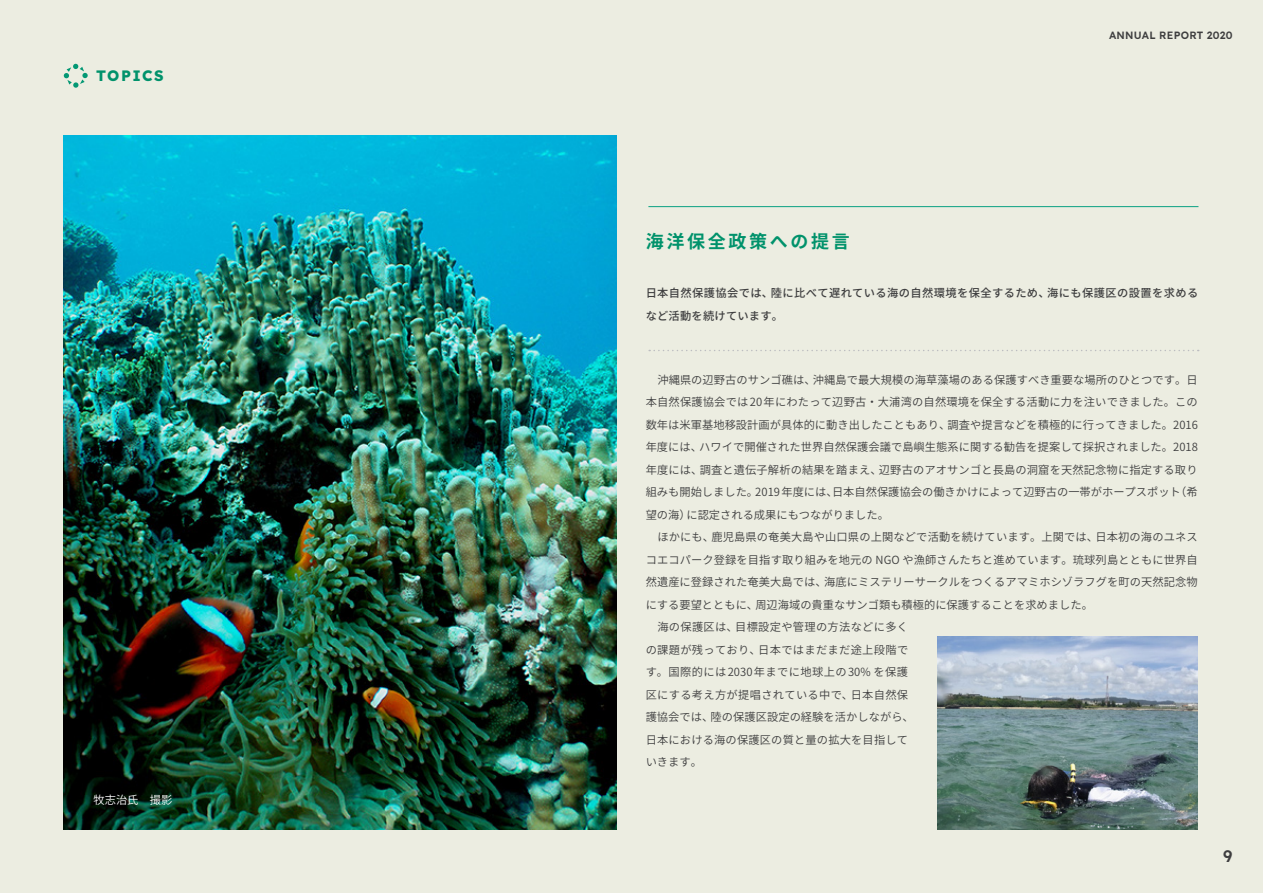
<style>
.page{position:relative;width:1263px;height:893px;background:#ecede1}
.page>*{position:absolute;margin:0;border:0;box-sizing:border-box;transform-origin:0 0}
.sub_title{font:700 18px "Noto Sans CJ Kjp";letter-spacing:.15em;color:#00926b}
.body_copy_small_intr{font:600 16.5px "Lexend";color:#3e3e3f}
.ENG_caption{font:700 15px "Lexend";letter-spacing:.1em;color:#00926b}
.body_copy_small{font:600 11.25px/22.5px "Noto Sans CJ Kjp";letter-spacing:.005em;color:#3e3e3f;text-align:justify}
.body_copy_small-2{font:600 11.25px/22.5px "Noto Sans CJ Kjp";letter-spacing:.025em;color:#3e3e3f}
.body_copy_small_intr-2{font:500 11.25px/22.5px "Noto Sans CJ Kjp";letter-spacing:.035em;color:#3e3e3f}
.t1{font:600 11.25px "Noto Sans CJ Kjp";color:#fff}
.body_copy_small_intr-3{font:600 10.5px "Lexend";letter-spacing:.02em;color:#3e3e3f}
</style>
<div class="page">
<img style="left:64px;top:136px;width:553px;height:693px">
<svg style="left:64px;top:64px;width:24px;height:24px"></svg>
<hr style="left:648px;top:206px;width:550px;height:1px;background:#0aa183">
<svg style="left:649px;top:350px;width:550px;height:1px"></svg>
<img style="left:938px;top:636px;width:259px;height:194px">
<p class="ENG_caption" style="left:96px;top:64px;width:69px">TOPICS</p>
<p class="t1" style="left:94px;top:794px;width:80px">牧志治氏　撮影</p>
<p class="body_copy_small_intr-3" style="left:1109px;top:27px;width:125px">ANNUAL REPORT 2020</p>
<p class="sub_title" style="left:646px;top:231px;width:206px">海洋保全政策への提言</p>
<p class="body_copy_small_intr-2" style="left:646px;top:282px;width:554px">日本自然保護協会では、陸に比べて遅れている海の自然環境を保全するため、海にも保護区の設置を求めるなど活動を続けています。</p>
<p class="body_copy_small" style="left:646px;top:368px;width:554px;text-indent:12px">沖縄県の辺野古のサンゴ礁は、沖縄島で最大規模の海草藻場のある保護すべき重要な場所のひとつです。日本自然保護協会では20年にわたって辺野古・大浦湾の自然環境を保全する活動に力を注いできました。この数年は米軍基地移設計画が具体的に動き出したこともあり、調査や提言などを積極的に行ってきました。2016年度には、ハワイで開催された世界自然保護会議で島嶼生態系に関する勧告を提案して採択されました。2018年度には、調査と遺伝子解析の結果を踏まえ、辺野古のアオサンゴと長島の洞窟を天然記念物に指定する取り組みも開始しました。2019 年度には、日本自然保護協会の働きかけによって辺野古の一帯がホープスポット（希望の海）に認定される成果にもつながりました。</p>
<p class="body_copy_small" style="left:646px;top:526px;width:554px;text-indent:12px">ほかにも、鹿児島県の奄美大島や山口県の上関などで活動を続けています。上関では、日本初の海のユネスコエコパーク登録を目指す取り組みを地元の NGO や漁師さんたちと進めています。琉球列島とともに世界自然遺産に登録された奄美大島では、海底にミステリーサークルをつくるアマミホシゾラフグを町の天然記念物にする要望とともに、周辺海域の貴重なサンゴ類も積極的に保護することを求めました。</p>
<p class="body_copy_small-2" style="left:646px;top:616px;width:270px;text-indent:12px">海の保護区は、目標設定や管理の方法などに多くの課題が残っており、日本ではまだまだ途上段階です。国際的には2030年までに地球上の30% を保護区にする考え方が提唱されている中で、日本自然保護協会では、陸の保護区設定の経験を活かしながら、日本における海の保護区の質と量の拡大を目指していきます。</p>
<p class="body_copy_small_intr" style="left:1223px;top:843px;width:11px">9</p>
</div>
